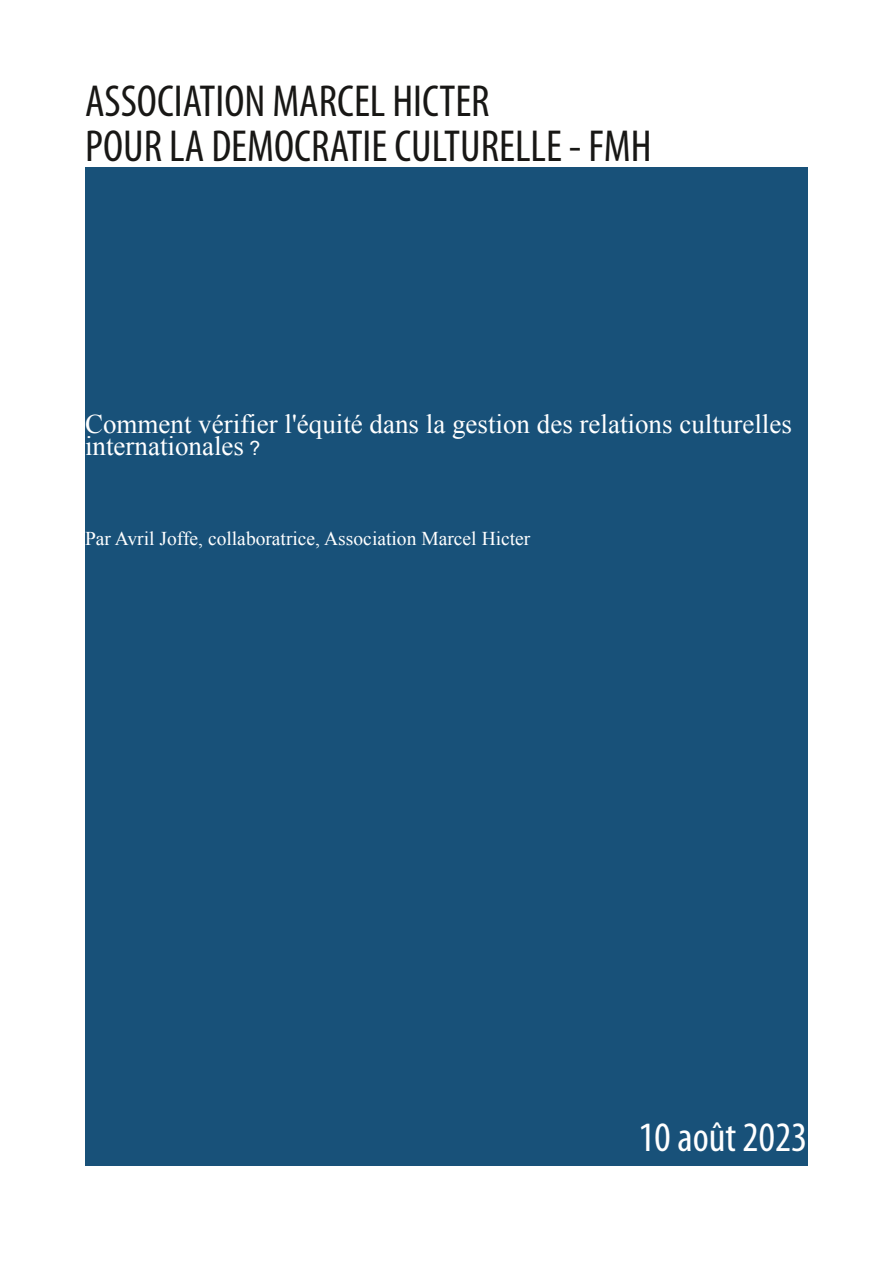
<style>
.page{position:relative;width:893px;height:1263px;background:#fff}
.page>*{position:absolute;margin:0;border:0;box-sizing:border-box;transform-origin:0 0}
.t1{font:condensed 45px/45px "Myriad Pro";color:#181715}
.t2{font:condensed 42px "Myriad Pro";color:#fff}
.t3{font:27px/22.5px "Times New Roman";color:#fff}
.t4{font:19.5px "Times New Roman";color:#fff}
.s1{font-family:"Arial";font-size:19.5px}
</style>
<div class="page">
<div style="left:85px;top:167px;width:722px;height:998px;background:#185179"></div>
<h1 class="t1" style="left:85px;top:82px;width:568px">ASSOCIATION MARCEL HICTER<br>POUR LA DEMOCRATIE CULTURELLE - FMH</h1>
<p class="t3" style="left:85px;top:412px;width:708px">Comment vérifier l'équité dans la gestion des relations culturelles internationales <span class="s1">?</span></p>
<p class="t4" style="left:85px;top:528px;width:447px">Par Avril Joffe, collaboratrice, Association Marcel Hicter</p>
<h2 class="t2" style="left:638px;top:1119px;width:171px">10 août 2023</h2>
</div>
